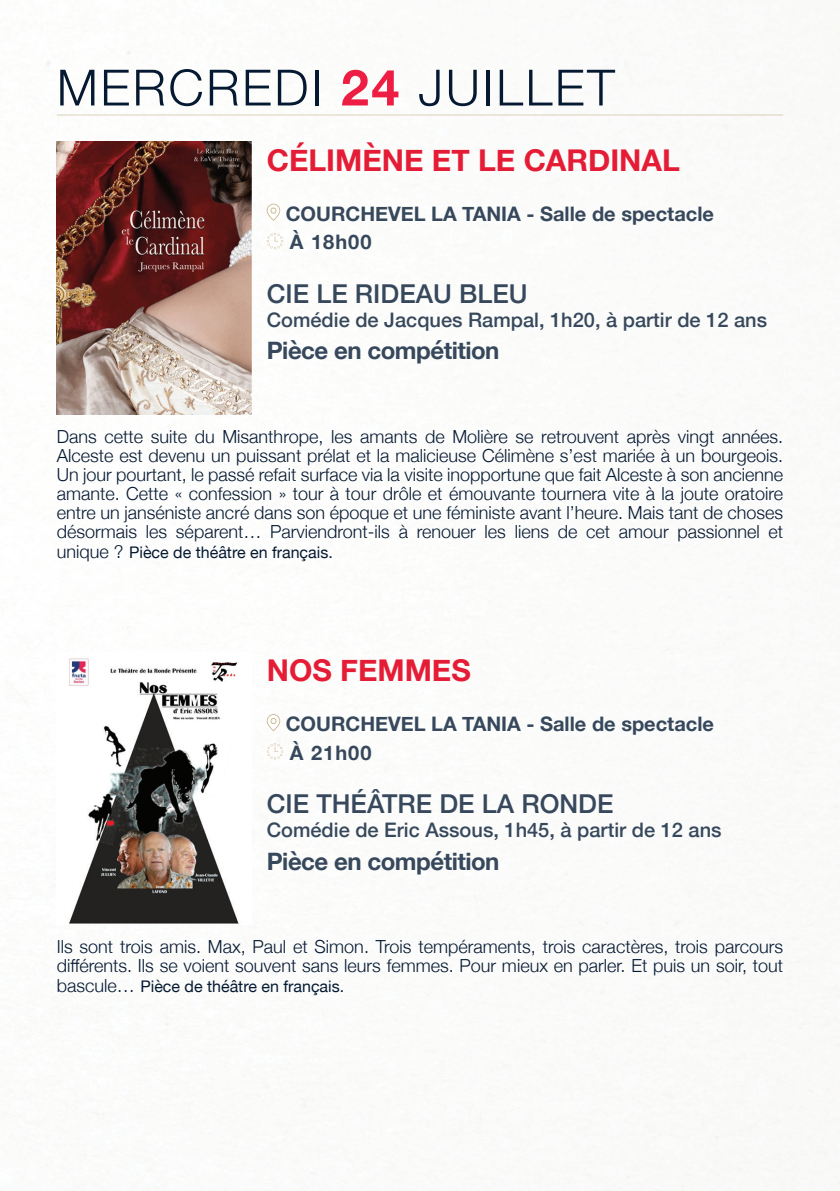
<style>
.page{position:relative;width:840px;height:1191px;background:#fff}
.page>*{position:absolute;margin:0;border:0;box-sizing:border-box;transform-origin:0 0}
.t1{font:300 50px "Helvetica Neue";letter-spacing:.05em;color:#061932}
.t2{font:700 30px "Helvetica Neue";color:#e51c35}
.t3{font:500 26px "Helvetica Neue";color:#37485c}
.t4{font:700 24px "Helvetica Neue";letter-spacing:-.02em;color:#37485c}
.t5{font:500 20px "Helvetica Neue";color:#37485c}
.t6{font:700 20px/28.6px "Helvetica Neue";color:#37485c}
.t7{font:300 18px/19px "Helvetica Neue";color:#061932;text-align:justify}
.t8{font:16px "Helvetica Neue";color:#061932}
.s1{font-weight:700;color:#ed1d43}
.s2{font-weight:300;font-size:18px}
</style>
<div class="page">
<svg style="left:266px;top:204px;width:14px;height:17px"></svg>
<svg style="left:266px;top:232px;width:18px;height:18px"></svg>
<hr style="left:57px;top:114px;width:725px;height:1px;background:#b9a37a">
<svg style="left:266px;top:714px;width:14px;height:17px"></svg>
<svg style="left:266px;top:743px;width:18px;height:17px"></svg>
<img style="left:57px;top:142px;width:194px;height:272px">
<img style="left:69px;top:658px;width:170px;height:266px">
<h1 class="t1" style="left:57px;top:47px;width:559px">MERCREDI <span class="s1">24</span> JUILLET</h1>
<h2 class="t2" style="left:266px;top:137px;width:414px">CÉLIMÈNE ET LE CARDINAL</h2>
<p class="t6" style="left:285px;top:200px;width:429px">COURCHEVEL LA TANIA - Salle de spectacle<br>À 18h00</p>
<h3 class="t3" style="left:266px;top:273px;width:262px">CIE LE RIDEAU BLEU</h3>
<p class="t5" style="left:266px;top:304px;width:501px">Comédie de Jacques Rampal, 1h20, à partir de 12 ans</p>
<h3 class="t4" style="left:266px;top:332px;width:234px">Pièce en compétition</h3>
<p class="t7" style="left:57px;top:425px;width:727px">Dans cette suite du Misanthrope, les amants de Molière se retrouvent après vingt années.<br>Alceste est devenu un puissant prélat et la malicieuse Célimène s’est mariée à un bourgeois.<br>Un jour pourtant, le passé refait surface via la visite inopportune que fait Alceste à son ancienne amante. Cette « confession » tour à tour drôle et émouvante tournera vite à la joute oratoire entre un janséniste ancré dans son époque et une féministe avant l’heure. Mais tant de choses désormais les séparent… Parviendront-ils à renouer les liens de cet amour passionnel et</p>
<p class="t8" style="left:57px;top:540px;width:277px"><span class="s2">unique ?</span> Pièce de théâtre en français.</p>
<h2 class="t2" style="left:266px;top:647px;width:205px">NOS FEMMES</h2>
<p class="t6" style="left:285px;top:710px;width:429px">COURCHEVEL LA TANIA - Salle de spectacle<br>À 21h00</p>
<h3 class="t3" style="left:266px;top:783px;width:348px">CIE THÉÂTRE DE LA RONDE</h3>
<p class="t5" style="left:266px;top:814px;width:456px">Comédie de Eric Assous, 1h45, à partir de 12 ans</p>
<h3 class="t4" style="left:266px;top:842px;width:234px">Pièce en compétition</h3>
<p class="t7" style="left:57px;top:936px;width:727px">Ils sont trois amis. Max, Paul et Simon. Trois tempéraments, trois caractères, trois parcours différents. Ils se voient souvent sans leurs femmes. Pour mieux en parler. Et puis un soir, tout</p>
<p class="t8" style="left:57px;top:975px;width:289px"><span class="s2">bascule…</span> Pièce de théâtre en français.</p>
</div>
